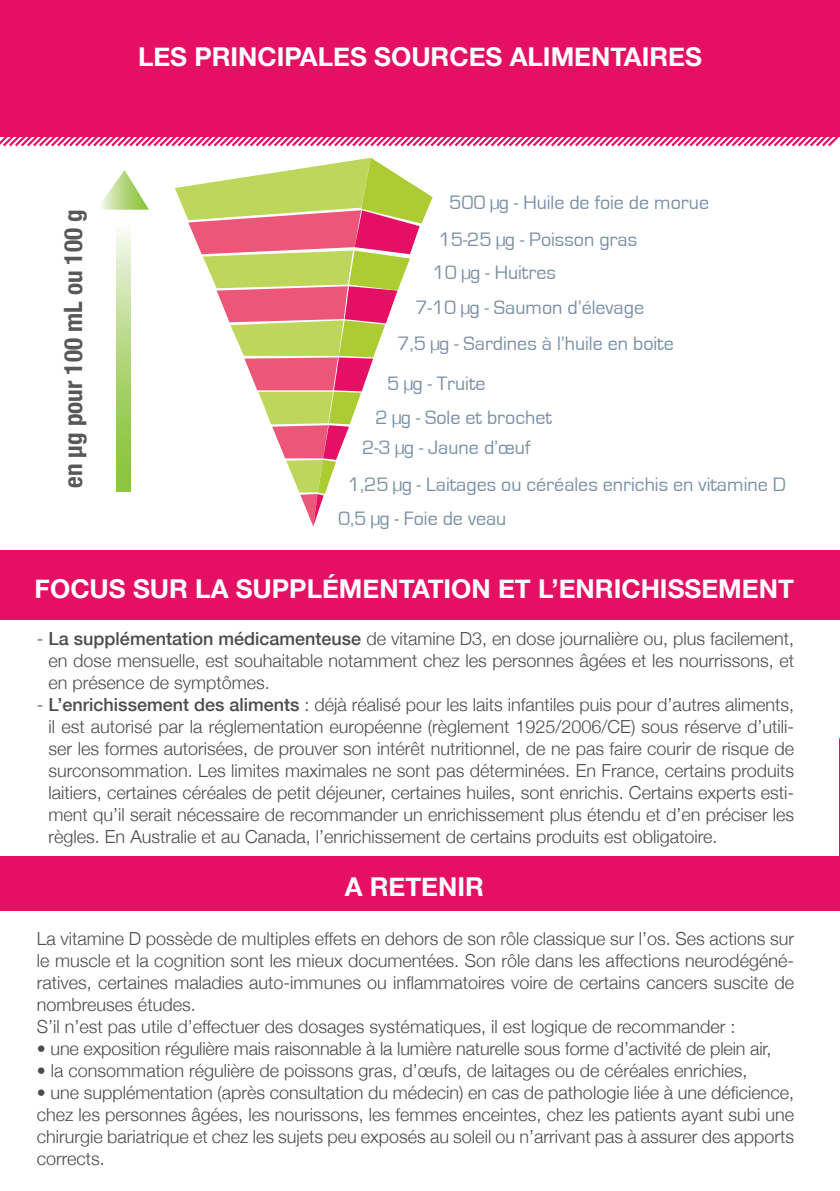
<style>
.page{position:relative;width:840px;height:1191px;background:#fff}
.page>*{position:absolute;margin:0;border:0;box-sizing:border-box;transform-origin:0 0}
.t1{font:700 26px "Helvetica Neue";color:#fff}
.t2{font:700 condensed 25.2px "Helvetica Neue";color:#57585a}
.t3{font:20px "Eurostile";color:#7a8fa5}
.t4{font:300 18px/22px "Helvetica Neue";color:#4b4c4d;text-align:justify}
.s1{font-weight:500}
</style>
<div class="page">
<hr style="left:838px;top:740px;width:1px;height:136px;background:#e50f63">
<div style="left:0;top:0;width:839px;height:136px;background:#e50f63"></div>
<div style="left:0;top:550px;width:839px;height:70px;background:#e50f63"></div>
<div style="left:0;top:856px;width:839px;height:54px;background:#e50f63"></div>
<svg style="left:175px;top:158px;width:257px;height:368px"></svg>
<svg style="left:116px;top:230px;width:14px;height:261px;background:#b5d984"></svg>
<svg style="left:101px;top:170px;width:48px;height:40px"></svg>
<svg style="left:0;top:136px;width:839px;height:11px"></svg>
<h2 class="t2" style="left:58px;top:488px;width:280px;rotate:-90deg">en µg pour 100 mL ou 100 g</h2>
<h1 class="t1" style="left:138px;top:40px;width:565px">LES PRINCIPALES SOURCES ALIMENTAIRES</h1>
<p class="t3" style="left:449px;top:192px;width:261px">500 µg - Huile de foie de morue</p>
<p class="t3" style="left:438px;top:228px;width:200px">15-25 µg - Poisson gras</p>
<p class="t3" style="left:432px;top:261px;width:125px">10 µg - Huitres</p>
<p class="t3" style="left:415px;top:296px;width:230px">7-10 µg - Saumon d’élevage</p>
<p class="t3" style="left:397px;top:333px;width:277px">7,5 µg - Sardines à l’huile en boite</p>
<p class="t3" style="left:387px;top:372px;width:100px">5 µg - Truite</p>
<p class="t3" style="left:375px;top:407px;width:178px">2 µg - Sole et brochet</p>
<p class="t3" style="left:362px;top:437px;width:170px">2-3 µg - Jaune d’œuf</p>
<p class="t3" style="left:347px;top:474px;width:439px">1,25 µg - Laitages ou céréales enrichis en vitamine D</p>
<p class="t3" style="left:338px;top:507px;width:170px">0,5 µg - Foie de veau</p>
<h1 class="t1" style="left:35px;top:572px;width:760px">FOCUS SUR LA SUPPLÉMENTATION ET L’ENRICHISSEMENT</h1>
<p class="t4" style="left:48px;top:627px;width:746px;text-indent:-12px">- <span class="s1">La supplémentation médicamenteuse</span> de vitamine D3, en dose journalière ou, plus facilement, en dose mensuelle, est souhaitable notamment chez les personnes âgées et les nourrissons, et en présence de symptômes.</p>
<p class="t4" style="left:48px;top:693px;width:746px;text-indent:-12px">- <span class="s1">L’enrichissement des aliments</span> : déjà réalisé pour les laits infantiles puis pour d’autres aliments, il est autorisé par la réglementation européenne (règlement 1925/2006/CE) sous réserve d’utili&shy;ser les formes autorisées, de prouver son intérêt nutritionnel, de ne pas faire courir de risque de surconsommation. Les limites maximales ne sont pas déterminées. En France, certains produits laitiers, certaines céréales de petit déjeuner, certaines huiles, sont enrichis. Certains experts esti&shy;ment qu’il serait nécessaire de recommander un enrichissement plus étendu et d’en préciser les règles. En Australie et au Canada, l’enrichissement de certains produits est obligatoire.</p>
<h1 class="t1" style="left:344px;top:870px;width:141px">A RETENIR</h1>
<p class="t4" style="left:37px;top:927px;width:758px;text-align:left">La vitamine D possède de multiples effets en dehors de son rôle classique sur l’os. Ses actions sur le muscle et la cognition sont les mieux documentées. Son rôle dans les affections neurodégéné&shy;ratives, certaines maladies auto-immunes ou inflammatoires voire de certains cancers suscite de nombreuses études.<br>S’il n’est pas utile d’effectuer des dosages systématiques, il est logique de recommander :</p>
<p class="t4" style="left:37px;top:1037px;width:735px">• une exposition régulière mais raisonnable à la lumière naturelle sous forme d’activité de plein air,</p>
<p class="t4" style="left:37px;top:1059px;width:711px">• la consommation régulière de poissons gras, d’œufs, de laitages ou de céréales enrichies,</p>
<p class="t4" style="left:37px;top:1081px;width:758px">• une supplémentation (après consultation du médecin) en cas de pathologie liée à une déficience, chez les personnes âgées, les nourissons, les femmes enceintes, chez les patients ayant subi une chirurgie bariatrique et chez les sujets peu exposés au soleil ou n’arrivant pas à assurer des apports corrects.</p>
</div>
